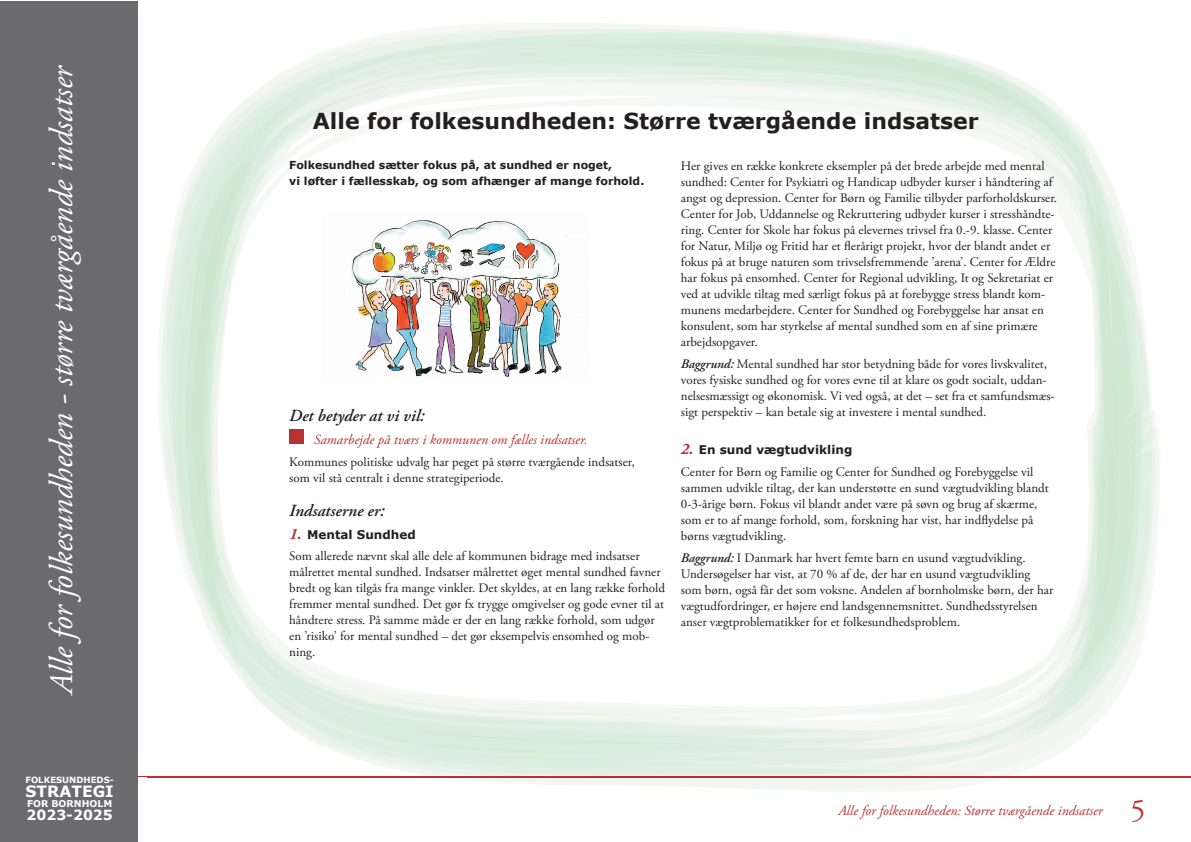
<style>
.page{position:relative;width:1191px;height:842px;background:#fff}
.page>*{position:absolute;margin:0;border:0;box-sizing:border-box;transform-origin:0 0}
.t1{font:italic 33px "Adobe Garamond Pro";color:#fff}
.t2{font:700 22px "Verdana";color:#231f20}
.t3{font:italic 600 17px "Adobe Garamond Pro";color:#231f20}
.t4{font:700 15.6px "Verdana";color:#fff}
.t5{font:italic 14px "Adobe Garamond Pro";color:#b83231}
.t6{font:700 14px "Verdana";color:#fff}
.t7{font:13px/16px "Adobe Garamond Pro";color:#231f20}
.t8{font:700 12px "Verdana";color:#231f20}
.t9{font:700 11px/16px "Verdana";color:#231f20}
.t10{font:700 9.3px "Verdana";color:#fff}
.t11{font:700 8.6px "Verdana";color:#fff}
.s1{font-family:"Adobe Garamond Pro";font-style:italic;font-size:16px;color:#b83231}
.s2{font-weight:600;font-style:italic}
.s3{font-style:normal;font-size:30px}
</style>
<div class="page">
<div style="left:0;top:1px;width:138px;height:841px;background:#6b6b6e"></div>
<hr style="left:138px;top:776px;width:1053px;height:1px;background:#b83231">
<img style="left:147px;top:28px;width:1044px;height:762px">
<img style="left:147px;top:776px;width:1044px;height:1px">
<svg style="left:1133px;top:800px;width:10px;height:6px"></svg>
<img style="left:845px;top:805px;width:232px;height:1px">
<div style="left:289px;top:430px;width:14px;height:14px;background:#b83231"></div>
<img style="left:322px;top:213px;width:266px;height:168px">
<h1 class="t1" style="left:42px;top:694px;width:630px;rotate:-90deg">Alle for folkesundheden - større tværgående indsatser</h1>
<h2 class="t2" style="left:313px;top:107px;width:667px">Alle for folkesundheden: Større tværgående indsatser</h2>
<p class="t9" style="left:289px;top:157px;width:356px">Folkesundhed sætter fokus på, at sundhed er noget,<br>vi løfter i fællesskab, og som afhænger af mange forhold.</p>
<h3 class="t3" style="left:289px;top:406px;width:137px">Det betyder at vi vil:</h3>
<p class="t5" style="left:314px;top:431px;width:275px">Samarbejde på tværs i kommunen om fælles indsatser.</p>
<p class="t7" style="left:289px;top:454px;width:347px">Kommunes politiske udvalg har peget på større tværgående indsatser, som vil stå centralt i denne strategiperiode.</p>
<h3 class="t3" style="left:289px;top:501px;width:97px">Indsatserne er:</h3>
<p class="t8" style="left:289px;top:527px;width:128px"><span class="s1">1.</span> Mental Sundhed</p>
<p class="t7" style="left:289px;top:549px;width:377px">Som allerede nævnt skal alle dele af kommunen bidrage med indsatser målrettet mental sundhed. Indsatser målrettet øget mental sundhed favner bredt og kan tilgås fra mange vinkler. Det skyldes, at en lang række forhold fremmer mental sundhed. Det gør fx trygge omgivelser og gode evner til at håndtere stress. På samme måde er der en lang række forhold, som udgør en ’risiko’ for mental sundhed – det gør eksempelvis ensomhed og mob&shy;ning.</p>
<p class="t7" style="left:681px;top:158px;width:378px">Her gives en række konkrete eksempler på det brede arbejde med mental sundhed: Center for Psykiatri og Handicap udbyder kurser i håndtering af angst og depression. Center for Børn og Familie tilbyder parforholdskurser.<br>Center for Job, Uddannelse og Rekruttering udbyder kurser i stresshåndte&shy;ring. Center for Skole har fokus på elevernes trivsel fra 0.-9. klasse. Center for Natur, Miljø og Fritid har et flerårigt projekt, hvor der blandt andet er fokus på at bruge naturen som trivselsfremmende ’arena’. Center for Ældre har fokus på ensomhed. Center for Regional udvikling, It og Sekretariat er ved at udvikle tiltag med særligt fokus på at forebygge stress blandt kom&shy;munens medarbejdere. Center for Sundhed og Forebyggelse har ansat en konsulent, som har styrkelse af mental sundhed som en af sine primære arbejdsopgaver.</p>
<p class="t7" style="left:681px;top:356px;width:375px"><span class="s2">Baggrund:</span> Mental sundhed har stor betydning både for vores livskvalitet, vores fysiske sundhed og for vores evne til at klare os godt socialt, uddan&shy;nelsesmæssigt og økonomisk. Vi ved også, at det – set fra et samfundsmæs&shy;sigt perspektiv – kan betale sig at investere i mental sundhed.</p>
<p class="t8" style="left:681px;top:442px;width:173px"><span class="s1">2.</span> En sund vægtudvikling</p>
<p class="t7" style="left:681px;top:464px;width:369px">Center for Børn og Familie og Center for Sundhed og Forebyggelse vil sammen udvikle tiltag, der kan understøtte en sund vægtudvikling blandt 0-3-årige børn. Fokus vil blandt andet være på søvn og brug af skærme, som er to af mange forhold, som, forskning har vist, har indflydelse på børns vægtudvikling.</p>
<p class="t7" style="left:681px;top:550px;width:374px"><span class="s2">Baggrund:</span> I Danmark har hvert femte barn en usund vægtudvikling.<br>Undersøgelser har vist, at 70 % af de, der har en usund vægtudvikling som børn, også får det som voksne. Andelen af bornholmske børn, der har vægtudfordringer, er højere end landsgennemsnittet. Sundhedsstyrelsen anser vægtproblematikker for et folkesundhedsproblem.</p>
<p class="t11" style="left:25px;top:774px;width:90px">FOLKESUNDHEDS-</p>
<p class="t4" style="left:26px;top:781px;width:90px">STRATEGI</p>
<p class="t10" style="left:27px;top:797px;width:87px">FOR BORNHOLM</p>
<p class="t6" style="left:26px;top:806px;width:88px">2023-2025</p>
<p class="t5" style="left:838px;top:802px;width:308px">Alle for folkesundheden: Større tværgående indsatser <span class="s3">5</span></p>
</div>
